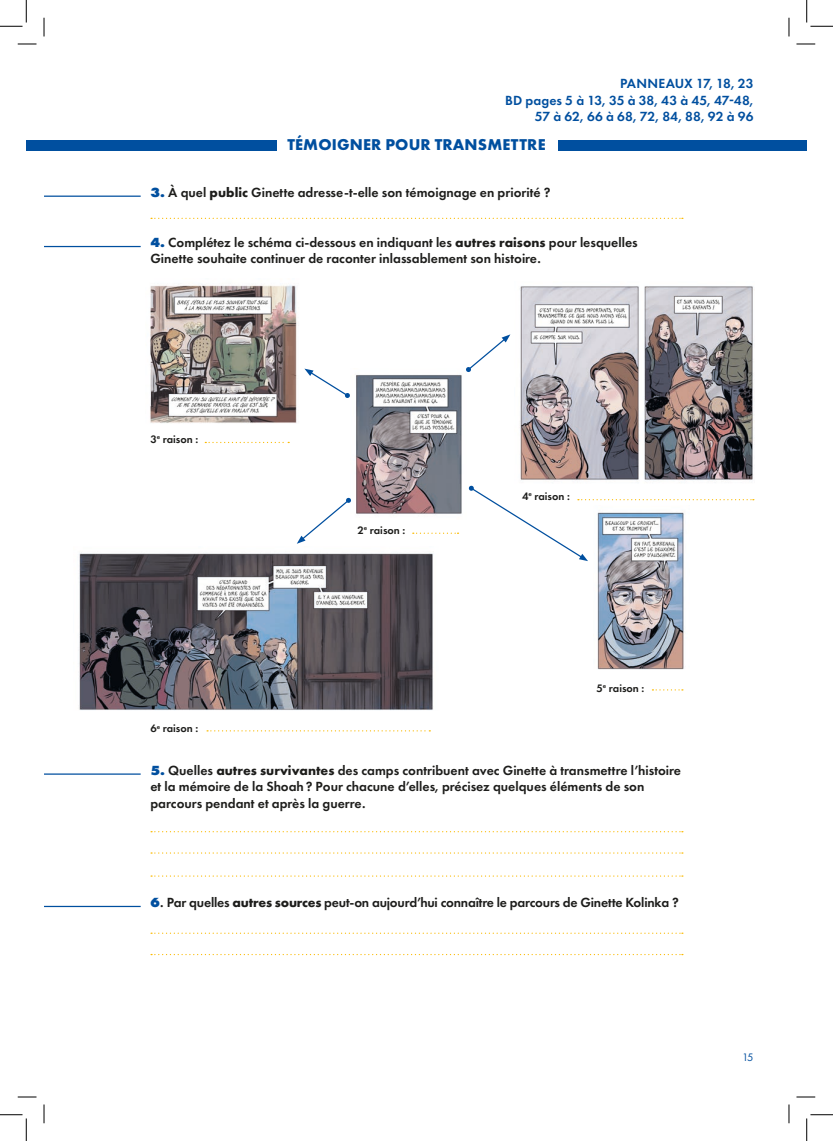
<style>
.page{position:relative;width:833px;height:1141px;background:#fff}
.page>*{position:absolute;margin:0;border:0;box-sizing:border-box;transform-origin:0 0}
.t1{font:700 16.25px "Futura PT";letter-spacing:.01em;color:#004f9f}
.t2{font:600 13.75px/16.5px "Futura PT";color:#1d1d1b}
.t3{font:600 13.75px "Futura PT";letter-spacing:.005em;color:#004f9f}
.t4{font:600 11.25px "Futura PT";color:#1d1d1b}
.t5{font:11.25px "Futura PT";color:#004f9f}
.s1{font-weight:800;color:#004f9f}
.s2{font-weight:700}
</style>
<div class="page">
<img style="left:79px;top:552px;width:354px;height:158px">
<img style="left:597px;top:561px;width:87px;height:109px">
<img style="left:150px;top:285px;width:147px;height:138px">
<img style="left:520px;top:286px;width:233px;height:194px">
<img style="left:356px;top:374px;width:106px;height:141px">
<div style="left:26px;top:140px;width:250px;height:10px;background:#004f9f"></div>
<div style="left:558px;top:140px;width:248px;height:10px;background:#004f9f"></div>
<svg style="left:151px;top:218px;width:531px;height:1px"></svg>
<svg style="left:151px;top:831px;width:531px;height:1px"></svg>
<svg style="left:151px;top:852px;width:531px;height:1px"></svg>
<svg style="left:151px;top:932px;width:531px;height:1px"></svg>
<svg style="left:151px;top:953px;width:531px;height:2px"></svg>
<svg style="left:151px;top:875px;width:531px;height:1px"></svg>
<svg style="left:304px;top:368px;width:46px;height:30px"></svg>
<svg style="left:466px;top:334px;width:44px;height:38px"></svg>
<svg style="left:297px;top:497px;width:54px;height:46px"></svg>
<svg style="left:205px;top:442px;width:84px;height:1px"></svg>
<svg style="left:412px;top:532px;width:46px;height:2px"></svg>
<svg style="left:207px;top:730px;width:223px;height:1px"></svg>
<svg style="left:652px;top:689px;width:30px;height:1px"></svg>
<svg style="left:468px;top:485px;width:285px;height:76px"></svg>
<hr style="left:44px;top:195px;width:97px;height:2px;background:#004f9f">
<hr style="left:44px;top:246px;width:97px;height:1px;background:#004f9f">
<hr style="left:44px;top:773px;width:97px;height:1px;background:#004f9f">
<hr style="left:44px;top:905px;width:97px;height:2px;background:#004f9f">
<svg style="left:18px;top:43px;width:18px;height:2px"></svg>
<svg style="left:796px;top:43px;width:18px;height:2px"></svg>
<svg style="left:18px;top:1096px;width:18px;height:1px"></svg>
<svg style="left:796px;top:1096px;width:18px;height:1px"></svg>
<svg style="left:43px;top:18px;width:2px;height:18px"></svg>
<svg style="left:43px;top:1104px;width:2px;height:19px"></svg>
<svg style="left:788px;top:18px;width:1px;height:18px"></svg>
<svg style="left:788px;top:1104px;width:1px;height:19px"></svg>
<svg style="left:0;top:0;width:27px;height:27px"></svg>
<svg style="left:0;top:1114px;width:27px;height:26px"></svg>
<svg style="left:806px;top:0;width:26px;height:27px"></svg>
<svg style="left:806px;top:1114px;width:26px;height:26px"></svg>
<p class="t3" style="left:619px;top:75px;width:135px">PANNEAUX 17, 18, 23</p>
<p class="t3" style="left:505px;top:91px;width:249px">BD pages 5 à 13, 35 à 38, 43 à 45, 47-48,</p>
<p class="t3" style="left:534px;top:108px;width:220px">57 à 62, 66 à 68, 72, 84, 88, 92 à 96</p>
<p class="t1" style="left:287px;top:134px;width:259px">TÉMOIGNER POUR TRANSMETTRE</p>
<p class="t2" style="left:150px;top:184px;width:401px"><span class="s1">3.</span> À quel <span class="s2">public</span> Ginette adresse-t-elle son témoignage en priorité ?</p>
<p class="t2" style="left:150px;top:233px;width:488px"><span class="s1">4.</span> Complétez le schéma ci-dessous en indiquant les <span class="s2">autres raisons</span> pour lesquelles<br>Ginette souhaite continuer de raconter inlassablement son histoire.</p>
<p class="t4" style="left:150px;top:432px;width:49px">3<sup>e</sup> raison :</p>
<p class="t4" style="left:150px;top:721px;width:49px">6<sup>e</sup> raison :</p>
<p class="t4" style="left:357px;top:523px;width:49px">2<sup>e</sup> raison :</p>
<p class="t4" style="left:521px;top:489px;width:49px">4<sup>e</sup> raison :</p>
<p class="t4" style="left:596px;top:680px;width:49px">5<sup>e</sup> raison :</p>
<p class="t2" style="left:150px;top:761px;width:532px"><span class="s1">5.</span> Quelles <span class="s2">autres survivantes</span> des camps contribuent avec Ginette à transmettre l’histoire et la mémoire de la Shoah? Pour chacune d’elles, précisez quelques éléments de son parcours pendant et après la guerre.</p>
<p class="t2" style="left:150px;top:893px;width:529px"><span class="s1">6</span>. Par quelles <span class="s2">autres sources</span> peut-on aujourd’hui connaître le parcours de Ginette Kolinka ?</p>
<p class="t5" style="left:741px;top:1050px;width:13px">15</p>
</div>
